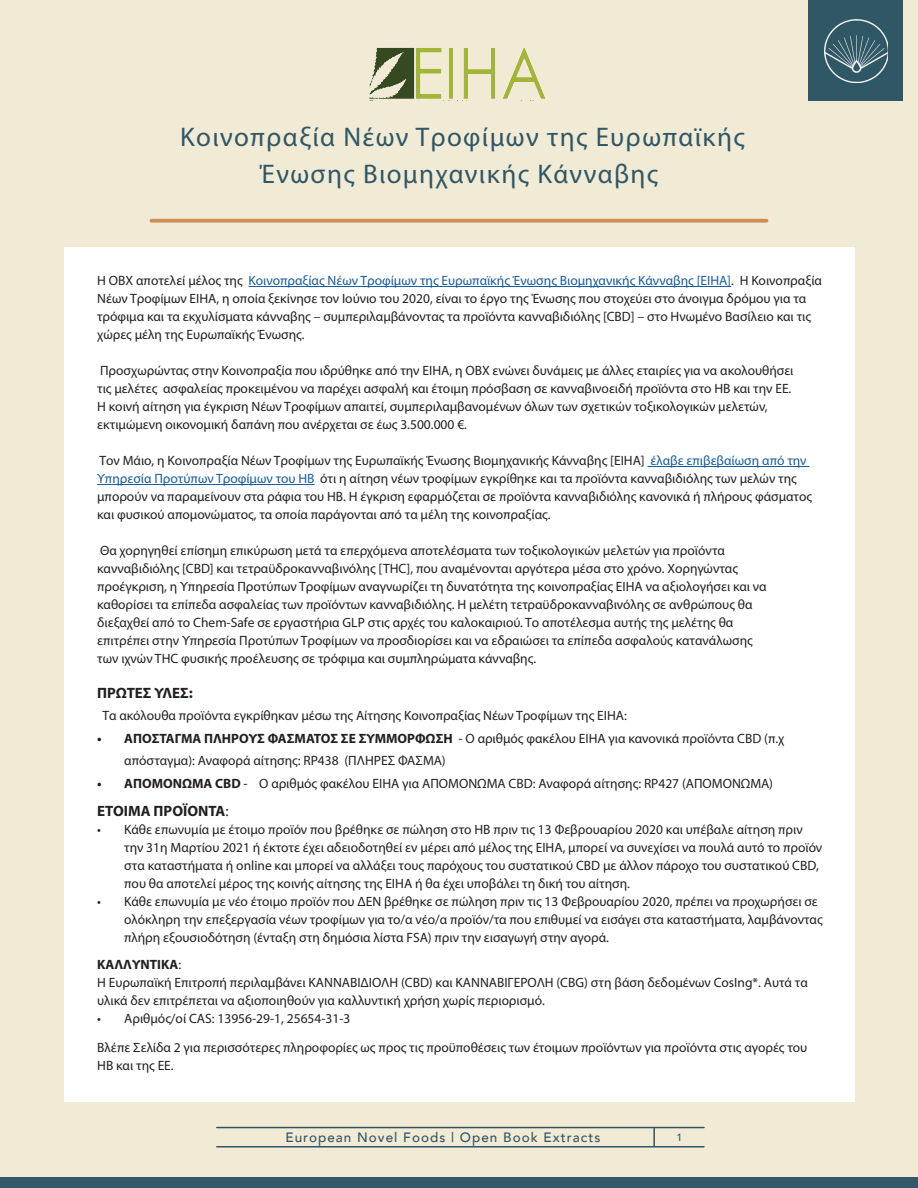
<style>
.page{position:relative;width:918px;height:1188px;background:#f1ebd6}
.page>*{position:absolute;margin:0;border:0;box-sizing:border-box;transform-origin:0 0}
.t1{font:27px/37.5px "Myriad Pro";letter-spacing:.05em;color:#305766;text-align:center}
.t2{font:700 15px "Myriad Pro";color:#231f20}
.t3{font:13.5px/18px "Myriad Pro";color:#231f20}
.t4{font:500 13.5px "Avenir";letter-spacing:.075em;color:#315567}
.t5{font:500 10.5px "Avenir";color:#315567}
.s1{color:#175d9e}
.s2{font-family:"Avenir";font-weight:900}
.s3{font-weight:700}
.s4{font-weight:400}
</style>
<div class="page">
<svg style="left:150px;top:219px;width:618px;height:4px;background:#cf9663"></svg>
<div style="left:0;top:1177px;width:918px;height:11px;background:#315567"></div>
<hr style="left:217px;top:1146px;width:487px;height:2px;background:#315567">
<hr style="left:217px;top:1127px;width:487px;height:1px;background:#315567">
<hr style="left:653px;top:1127px;width:2px;height:20px;background:#315567">
<div style="left:64px;top:247px;width:790px;height:855px;background:#fff"></div>
<hr style="left:248px;top:286px;width:483px;height:1px;background:#175d9e">
<hr style="left:648px;top:466px;width:161px;height:1px;background:#175d9e">
<hr style="left:97px;top:484px;width:218px;height:1px;background:#175d9e">
<img style="left:369px;top:47px;width:177px;height:52px">
<div style="left:808px;top:0;width:95px;height:100px;background:#305766"></div>
<img style="left:824px;top:19px;width:64px;height:63px">
<h1 class="t1" style="left:180px;top:117px;width:566px">Κοινοπραξία Νέων Τροφίμων της Ευρωπαϊκής<br>Ένωσης Βιομηχανικής Κάνναβης</h1>
<p class="t3" style="left:97px;top:271px;width:726px">Η OBX αποτελεί μέλος της <span class="s1">Κοινοπραξίας Νέων Τροφίμων της Ευρωπαϊκής Ένωσης Βιομηχανικής Κάνναβης [ΕΙΗΑ]</span>. Η Κοινοπραξία Νέων Τροφίμων ΕΙΗΑ, η οποία ξεκίνησε τον Ιούνιο του 2020, είναι το έργο της Ένωσης που στοχεύει στο άνοιγμα δρόμου για τα τρόφιμα και τα εκχυλίσματα κάνναβης – συμπεριλαμβάνοντας τα προϊόντα κανναβιδιόλης [CBD] – στο Ηνωμένο Βασίλειο και τις χώρες μέλη της Ευρωπαϊκής Ένωσης.</p>
<p class="t3" style="left:97px;top:361px;width:698px">Προσχωρώντας στην Κοινοπραξία που ιδρύθηκε από την ΕΙΗΑ, η ΟΒΧ ενώνει δυνάμεις με άλλες εταιρίες για να ακολουθήσει τις μελέτες ασφαλείας προκειμένου να παρέχει ασφαλή και έτοιμη πρόσβαση σε κανναβινοειδή προϊόντα στο ΗΒ και την ΕΕ.<br>Η κοινή αίτηση για έγκριση Νέων Τροφίμων απαιτεί, συμπεριλαμβανομένων όλων των σχετικών τοξικολογικών μελετών, εκτιμώμενη οικονομική δαπάνη που ανέρχεται σε έως 3.500.000 €.</p>
<p class="t3" style="left:97px;top:451px;width:716px">Τον Μάιο, η Κοινοπραξία Νέων Τροφίμων της Ευρωπαϊκής Ένωσης Βιομηχανικής Κάνναβης [ΕΙΗΑ] <span class="s1">έλαβε επιβεβαίωση από την Υπηρεσία Προτύπων Τροφίμων του ΗΒ</span> ότι η αίτηση νέων τροφίμων εγκρίθηκε και τα προϊόντα κανναβιδιόλης των μελών της μπορούν να παραμείνουν στα ράφια του ΗΒ. Η έγκριση εφαρμόζεται σε προϊόντα κανναβιδιόλης κανονικά ή πλήρους φάσματος και φυσικού απομονώματος, τα οποία παράγονται από τα μέλη της κοινοπραξίας.</p>
<p class="t3" style="left:97px;top:541px;width:671px">Θα χορηγηθεί επίσημη επικύρωση μετά τα επερχόμενα αποτελέσματα των τοξικολογικών μελετών για προϊόντα κανναβιδιόλης [CBD] και τετραϋδροκανναβινόλης [THC], που αναμένονται αργότερα μέσα στο χρόνο. Χορηγώντας προέγκριση, η Υπηρεσία Προτύπων Τροφίμων αναγνωρίζει τη δυνατότητα της κοινοπραξίας ΕΙΗΑ να αξιολογήσει και να καθορίσει τα επίπεδα ασφαλείας των προϊόντων κανναβιδιόλης. Η μελέτη τετραϋδροκανναβινόλης σε ανθρώπους θα διεξαχθεί από το Chem-Safe σε εργαστήρια GLP στις αρχές του καλοκαιριού. Το αποτέλεσμα αυτής της μελέτης θα επιτρέπει στην Υπηρεσία Προτύπων Τροφίμων να προσδιορίσει και να εδραιώσει τα επίπεδα ασφαλούς κατανάλωσης των ιχνών THC φυσικής προέλευσης σε τρόφιμα και συμπληρώματα κάνναβης.</p>
<p class="t2" style="left:97px;top:683px;width:98px">ΠΡΩΤΕΣ ΥΛΕΣ<span class="s2">:</span></p>
<p class="t3" style="left:102px;top:706px;width:526px">Τα ακόλουθα προϊόντα εγκρίθηκαν μέσω της Αίτησης Κοινοπραξίας Νέων Τροφίμων της ΕΙΗΑ:</p>
<p class="t3" style="left:124px;top:727px;width:662px;line-height:22.5px;text-indent:-27px"><span class="s3">• ΑΠΟΣΤΑΓΜΑ ΠΛΗΡΟΥΣ ΦΑΣΜΑΤΟΣ ΣΕ ΣΥΜΜΟΡΦΩΣΗ</span> - Ο αριθμός φακέλου EIHA για κανονικά προϊόντα CBD (π.χ απόσταγμα): Αναφορά αίτησης: RP438 (ΠΛΗΡΕΣ ΦΑΣΜΑ)</p>
<p class="t3" style="left:97px;top:774px;width:677px"><span class="s3">• ΑΠΟΜΟΝΩΜΑ CBD</span> - Ο αριθμός φακέλου EIHA για ΑΠΟΜΟΝΩΜΑ CBD: Αναφορά αίτησης: RP427 (ΑΠΟΜΟΝΩΜΑ)</p>
<p class="t2" style="left:97px;top:801px;width:133px">ΕΤΟΙΜΑ ΠΡΟΪΟΝΤΑ<span class="s4">:</span></p>
<p class="t3" style="left:124px;top:820px;width:700px;text-indent:-27px">• Κάθε επωνυμία με έτοιμο προϊόν που βρέθηκε σε πώληση στο ΗΒ πριν τις 13 Φεβρουαρίου 2020 και υπέβαλε αίτηση πριν την 31η Μαρτίου 2021 ή έκτοτε έχει αδειοδοτηθεί εν μέρει από μέλος της ΕΙΗΑ, μπορεί να συνεχίσει να πουλά αυτό το προϊόν στα καταστήματα ή online και μπορεί να αλλάξει τους παρόχους του συστατικού CBD με άλλον πάροχο του συστατικού CBD, που θα αποτελεί μέρος της κοινής αίτησης της ΕΙΗΑ ή θα έχει υποβάλει τη δική του αίτηση.</p>
<p class="t3" style="left:124px;top:892px;width:700px;text-indent:-27px">• Κάθε επωνυμία με νέο έτοιμο προϊόν που ΔΕΝ βρέθηκε σε πώληση πριν τις 13 Φεβρουαρίου 2020, πρέπει να προχωρήσει σε ολόκληρη την επεξεργασία νέων τροφίμων για το/α νέο/α προϊόν/τα που επιθυμεί να εισάγει στα καταστήματα, λαμβάνοντας πλήρη εξουσιοδότηση (ένταξη στη δημόσια λίστα FSA) πριν την εισαγωγή στην αγορά.</p>
<p class="t3" style="left:97px;top:955px;width:712px"><span class="s3">ΚΑΛΛΥΝΤΙΚΑ</span>:<br>Η Ευρωπαϊκή Επιτροπή περιλαμβάνει ΚΑΝΝΑΒΙΔΙΟΛΗ (CBD) και ΚΑΝΝΑΒΙΓΕΡΟΛΗ (CBG) στη βάση δεδομένων CosIng*. Αυτά τα υλικά δεν επιτρέπεται να αξιοποιηθούν για καλλυντική χρήση χωρίς περιορισμό.</p>
<p class="t3" style="left:97px;top:1004px;width:712px;line-height:28.5px">• Αριθμός/οί CAS: 13956-29-1, 25654-31-3<br>Βλέπε Σελίδα 2 για περισσότερες πληροφορίες ως προς τις προϋποθέσεις των έτοιμων προϊόντων για προϊόντα στις αγορές του</p>
<p class="t3" style="left:97px;top:1056px;width:78px">ΗΒ και της ΕΕ.</p>
<p class="t4" style="left:286px;top:1125px;width:316px">European Novel Foods | Open Book Extracts</p>
<p class="t5" style="left:676px;top:1128px;width:7px">1</p>
</div>
